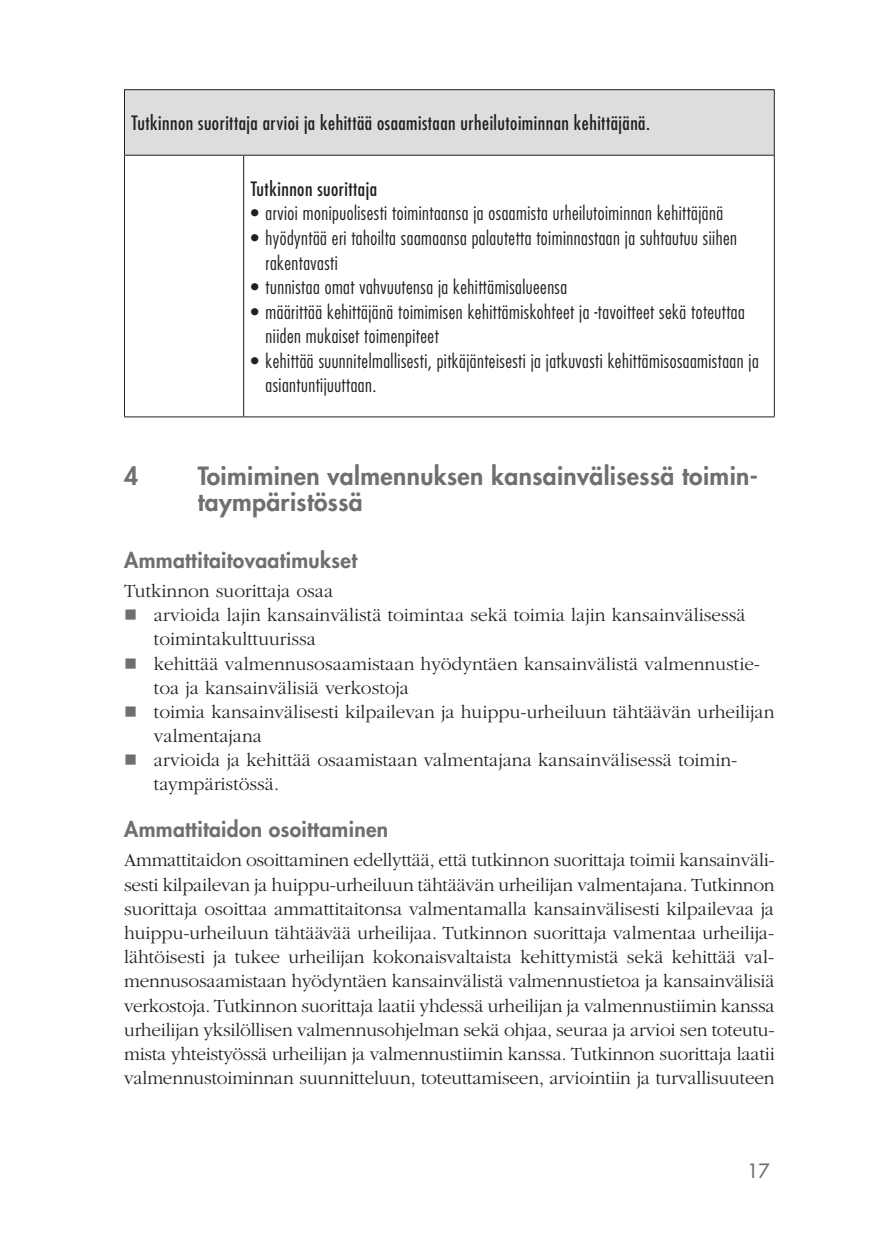
<style>
.page{position:relative;width:874px;height:1241px;background:#fff}
.page>*{position:absolute;margin:0;border:0;box-sizing:border-box;transform-origin:0 0}
.t1{font:800 24.5px/26.2px "Futura Std";letter-spacing:.015em;color:#6d6f71}
.t2{font:800 21px "Futura Std";letter-spacing:.015em;color:#6d6f71}
.t3{font:300 19.25px/24.2px "ITC Garamond Std";color:#231f20}
.t4{font:300 condensed 19.25px/24.5px "Futura Std";letter-spacing:.025em;color:#231f20}
.t5{font:condensed 19.25px "Futura Std";letter-spacing:.025em;color:#231f20}
.t6{font:500 19.25px "Futura Std";color:#6d6f71}
</style>
<div class="page">
<div style="left:124px;top:90px;width:650px;height:65px;background:#dcddde"></div>
<hr style="left:124px;top:89px;width:119px;height:1px;background:#231f20">
<hr style="left:124px;top:90px;width:1px;height:65px;background:#231f20">
<hr style="left:243px;top:89px;width:531px;height:1px;background:#231f20">
<hr style="left:773px;top:90px;width:1px;height:65px;background:#231f20">
<hr style="left:124px;top:155px;width:119px;height:1px;background:#231f20">
<hr style="left:124px;top:155px;width:1px;height:261px;background:#231f20">
<hr style="left:243px;top:155px;width:531px;height:1px;background:#231f20">
<hr style="left:243px;top:155px;width:1px;height:261px;background:#231f20">
<hr style="left:773px;top:155px;width:1px;height:261px;background:#231f20">
<hr style="left:124px;top:416px;width:119px;height:1px;background:#231f20">
<hr style="left:243px;top:416px;width:531px;height:1px;background:#231f20">
<p class="t5" style="left:131px;top:112px;width:520px">Tutkinnon suorittaja arvioi ja kehittää osaamistaan urheilutoiminnan kehittäjänä.</p>
<p class="t5" style="left:250px;top:177px;width:128px">Tutkinnon suorittaja</p>
<p class="t4" style="left:250px;top:201px;width:473px">• arvioi monipuolisesti toimintaansa ja osaamista urheilutoiminnan kehittäjänä</p>
<p class="t4" style="left:265px;top:225px;width:472px;text-indent:-15px">• hyödyntää eri tahoilta saamaansa palautetta toiminnastaan ja suhtautuu siihen rakentavasti</p>
<p class="t4" style="left:250px;top:274px;width:318px">• tunnistaa omat vahvuutensa ja kehittämisalueensa</p>
<p class="t4" style="left:265px;top:299px;width:480px;text-indent:-15px">• määrittää kehittäjänä toimimisen kehittämiskohteet ja -tavoitteet sekä toteuttaa niiden mukaiset toimenpiteet</p>
<p class="t4" style="left:265px;top:348px;width:494px;text-indent:-15px">• kehittää suunnitelmallisesti, pitkäjänteisesti ja jatkuvasti kehittämisosaamistaan ja asiantuntijuuttaan.</p>
<p class="t1" style="left:124px;top:462px;width:16px">4</p>
<p class="t1" style="left:198px;top:462px;width:561px">Toimiminen valmennuksen kansainvälisessä toimin&shy;taympäristössä</p>
<p class="t2" style="left:124px;top:547px;width:234px">Ammattitaitovaatimukset</p>
<p class="t3" style="left:154px;top:579px;width:621px;text-indent:-30px">Tutkinnon suorittaja osaa<br>arvioida lajin kansainvälistä toimintaa sekä toimia lajin kansainvälisessä toimintakulttuurissa<br>kehittää valmennusosaamistaan hyödyntäen kansainvälistä valmennustie&shy;toa ja kansainvälisiä verkostoja<br>toimia kansainvälisesti kilpailevan ja huippu-urheiluun tähtäävän urheilijan valmentajana<br>arvioida ja kehittää osaamistaan valmentajana kansainvälisessä toimin&shy;taympäristössä.</p>
<p class="t2" style="left:124px;top:816px;width:265px">Ammattitaidon osoittaminen</p>
<p class="t3" style="left:124px;top:848px;width:651px;text-align:justify">Ammattitaidon osoittaminen edellyttää, että tutkinnon suorittaja toimii kansainväli&shy;sesti kilpailevan ja huippu-urheiluun tähtäävän urheilijan valmentajana. Tutkinnon suorittaja osoittaa ammattitaitonsa valmentamalla kansainvälisesti kilpailevaa ja huippu-urheiluun tähtäävää urheilijaa. Tutkinnon suorittaja valmentaa urheilija&shy;lähtöisesti ja tukee urheilijan kokonaisvaltaista kehittymistä sekä kehittää val&shy;mennusosaamistaan hyödyntäen kansainvälistä valmennustietoa ja kansainvälisiä verkostoja. Tutkinnon suorittaja laatii yhdessä urheilijan ja valmennustiimin kanssa urheilijan yksilöllisen valmennusohjelman sekä ohjaa, seuraa ja arvioi sen toteutu&shy;mista yhteistyössä urheilijan ja valmennustiimin kanssa. Tutkinnon suorittaja laatii valmennustoiminnan suunnitteluun, toteuttamiseen, arviointiin ja turvallisuuteen</p>
<p class="t6" style="left:747px;top:1158px;width:24px">17</p>
</div>
